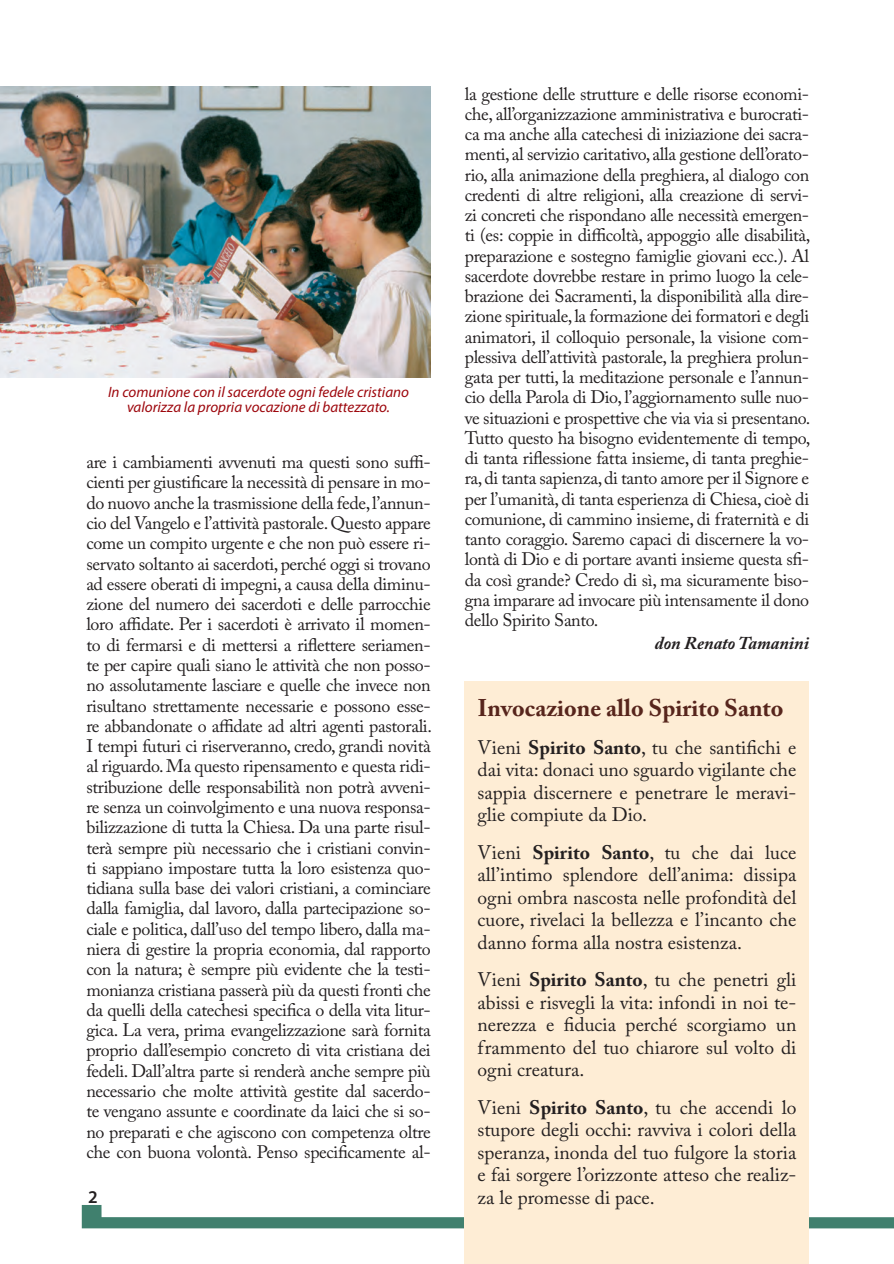
<style>
.page{position:relative;width:894px;height:1264px;background:#fff}
.page>*{position:absolute;margin:0;border:0;box-sizing:border-box;transform-origin:0 0}
.t1{font:700 24px "Adobe Caslon Pro";color:#57251c}
.t2{font:19.5px/22.5px "Adobe Caslon Pro";color:#231f20;text-align:justify}
.t3{font:18px/20.2px "Adobe Caslon Pro";letter-spacing:-.02em;color:#231f20;text-align:justify}
.t4{font:italic 700 18px "Adobe Caslon Pro";color:#231f20}
.t5{font:600 18px "Myriad Pro";color:#231f20}
.t6{font:italic 15px/15px "Myriad Pro";color:#9d070d;text-align:center}
.s1{font-weight:700}
</style>
<div class="page">
<svg style="left:82px;top:1205px;width:812px;height:23px"></svg>
<img style="left:0;top:86px;width:431px;height:291px">
<div style="left:465px;top:682px;width:344px;height:582px;background:#feedd5"></div>
<p class="t6" style="left:108px;top:384px;width:302px">In comunione con il sacerdote ogni fedele cristiano valorizza la propria vocazione di battezzato.</p>
<p class="t3" style="left:86px;top:452px;width:347px">are i cambiamenti avvenuti ma questi sono suffi&shy;cienti per giustificare la necessità di pensare in mo&shy;do nuovo anche la trasmissione della fede, l’annun&shy;cio del Vangelo e l’attività pastorale. Questo appare come un compito urgente e che non può essere ri&shy;servato soltanto ai sacerdoti, perché oggi si trovano ad essere oberati di impegni, a causa della diminu&shy;zione del numero dei sacerdoti e delle parrocchie loro affidate. Per i sacerdoti è arrivato il momen&shy;to di fermarsi e di mettersi a riflettere seriamen&shy;te per capire quali siano le attività che non posso&shy;no assolutamente lasciare e quelle che invece non risultano strettamente necessarie e possono esse&shy;re abbandonate o affidate ad altri agenti pastorali.<br>I tempi futuri ci riserveranno, credo, grandi novità al riguardo. Ma questo ripensamento e questa ridi&shy;stribuzione delle responsabilità non potrà avveni&shy;re senza un coinvolgimento e una nuova responsa&shy;bilizzazione di tutta la Chiesa. Da una parte risul&shy;terà sempre più necessario che i cristiani convin&shy;ti sappiano impostare tutta la loro esistenza quo&shy;tidiana sulla base dei valori cristiani, a cominciare dalla famiglia, dal lavoro, dalla partecipazione so&shy;ciale e politica, dall’uso del tempo libero, dalla ma&shy;niera di gestire la propria economia, dal rapporto con la natura; è sempre più evidente che la testi&shy;monianza cristiana passerà più da questi fronti che da quelli della catechesi specifica o della vita litur&shy;gica. La vera, prima evangelizzazione sarà fornita proprio dall’esempio concreto di vita cristiana dei fedeli. Dall’altra parte si renderà anche sempre più necessario che molte attività gestite dal sacerdo&shy;te vengano assunte e coordinate da laici che si so&shy;no preparati e che agiscono con competenza oltre che con buona volontà. Penso specificamente al-</p>
<p class="t5" style="left:88px;top:1185px;width:11px">2</p>
<p class="t3" style="left:465px;top:83px;width:347px">la gestione delle strutture e delle risorse economi&shy;che, all’organizzazione amministrativa e burocrati&shy;ca ma anche alla catechesi di iniziazione dei sacra&shy;menti, al servizio caritativo, alla gestione dell’orato&shy;rio, alla animazione della preghiera, al dialogo con credenti di altre religioni, alla creazione di servi&shy;zi concreti che rispondano alle necessità emergen&shy;ti (es: coppie in difficoltà, appoggio alle disabilità, preparazione e sostegno famiglie giovani ecc.). Al sacerdote dovrebbe restare in primo luogo la cele&shy;brazione dei Sacramenti, la disponibilità alla dire&shy;zione spirituale, la formazione dei formatori e degli animatori, il colloquio personale, la visione com&shy;plessiva dell’attività pastorale, la preghiera prolun&shy;gata per tutti, la meditazione personale e l’annun&shy;cio della Parola di Dio, l’aggiornamento sulle nuo&shy;ve situazioni e prospettive che via via si presentano.<br>Tutto questo ha bisogno evidentemente di tempo, di tanta riflessione fatta insieme, di tanta preghie&shy;ra, di tanta sapienza, di tanto amore per il Signore e per l’umanità, di tanta esperienza di Chiesa, cioè di comunione, di cammino insieme, di fraternità e di tanto coraggio. Saremo capaci di discernere la vo&shy;lontà di Dio e di portare avanti insieme questa sfi&shy;da così grande? Credo di sì, ma sicuramente biso&shy;gna imparare ad invocare più intensamente il dono dello Spirito Santo.</p>
<p class="t4" style="left:655px;top:632px;width:156px">don Renato Tamanini</p>
<h1 class="t1" style="left:478px;top:694px;width:307px">Invocazione allo Spirito Santo</h1>
<p class="t2" style="left:478px;top:736px;width:320px">Vieni <span class="s1">Spirito Santo</span>, tu che santifichi e dai vita: donaci uno sguardo vigilante che sappia discernere e penetrare le meravi&shy;glie compiute da Dio.</p>
<p class="t2" style="left:477px;top:841px;width:320px">Vieni <span class="s1">Spirito Santo</span>, tu che dai luce all’intimo splendore dell’anima: dissipa ogni ombra nascosta nelle profondità del cuore, rivelaci la bellezza e l’incanto che danno forma alla nostra esistenza.</p>
<p class="t2" style="left:477px;top:968px;width:320px">Vieni <span class="s1">Spirito Santo</span>, tu che penetri gli abissi e risvegli la vita: infondi in noi te&shy;nerezza e fiducia perché scorgiamo un frammento del tuo chiarore sul volto di ogni creatura.</p>
<p class="t2" style="left:477px;top:1096px;width:320px">Vieni <span class="s1">Spirito Santo</span>, tu che accendi lo stupore degli occhi: ravviva i colori della speranza, inonda del tuo fulgore la storia e fai sorgere l’orizzonte atteso che realiz&shy;za le promesse di pace.</p>
</div>
